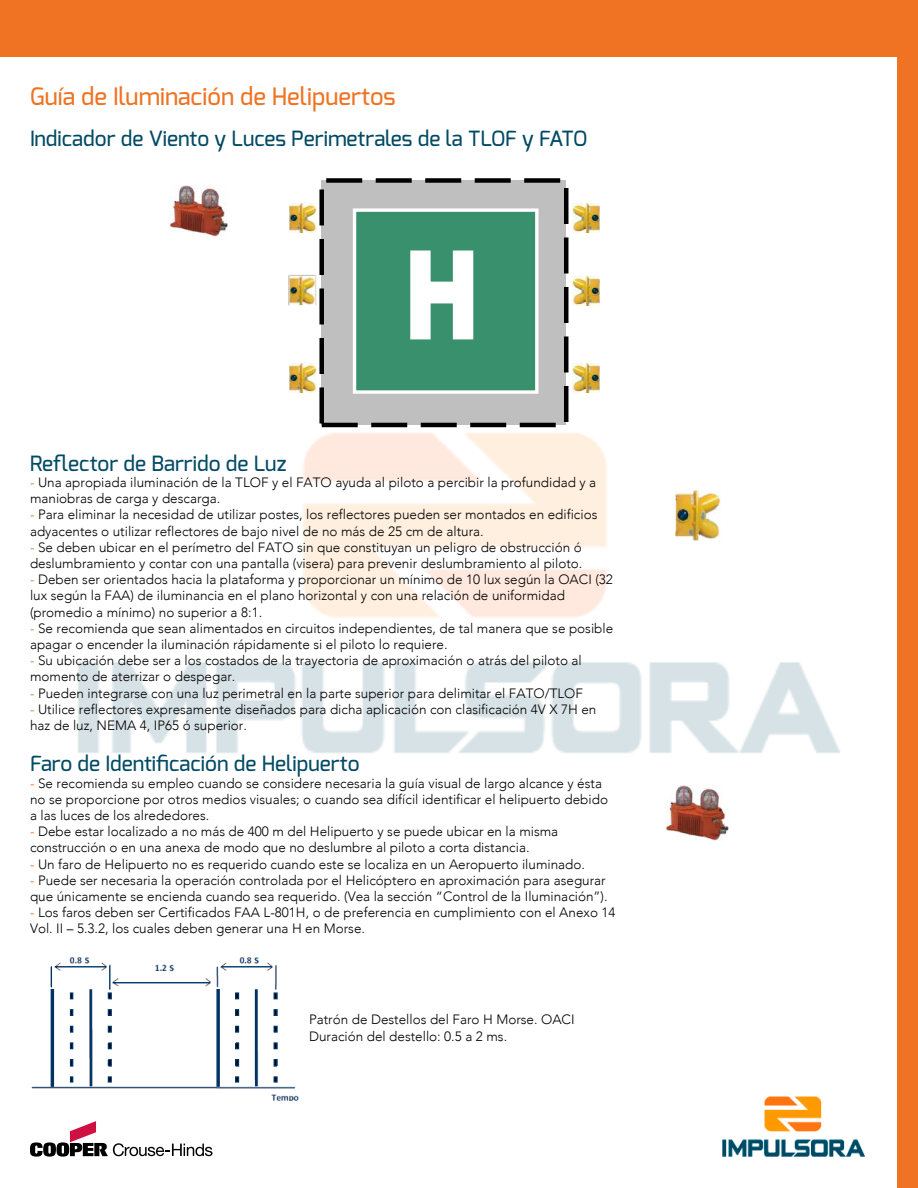
<style>
.page{position:relative;width:918px;height:1188px;background:#fff}
.page>*{position:absolute;margin:0;border:0;box-sizing:border-box;transform-origin:0 0}
.t1{font:500 24px "Exo";color:#ef7323}
.t2{font:500 21px "Exo";color:#024a64}
.t3{font:300 13.5px/16.2px "Avenir";color:#000}
.s1{color:#ef7323}
</style>
<div class="page">
<img style="left:78px;top:414px;width:762px;height:339px">
<div style="left:897px;top:0;width:21px;height:1188px;background:#ef7323"></div>
<div style="left:0;top:0;width:914px;height:57px;background:#ef7323"></div>
<svg style="left:30px;top:1121px;width:183px;height:36px"></svg>
<img style="left:722px;top:1097px;width:143px;height:60px">
<div style="left:322px;top:180px;width:244px;height:245px;background:#bfbfbf"></div>
<div style="left:319px;top:178px;width:249px;height:249px;border:4px dashed #000"></div>
<div style="left:355px;top:210px;width:182px;height:182px;background:#38906c"></div>
<div style="left:353px;top:208px;width:186px;height:186px;border:3px solid #fff"></div>
<svg style="left:410px;top:251px;width:63px;height:88px"></svg>
<img style="left:289px;top:362px;width:28px;height:30px">
<img style="left:289px;top:275px;width:28px;height:30px">
<img style="left:289px;top:202px;width:28px;height:30px">
<img style="left:572px;top:362px;width:28px;height:30px">
<img style="left:572px;top:275px;width:28px;height:30px">
<img style="left:572px;top:202px;width:28px;height:30px">
<img style="left:170px;top:186px;width:58px;height:50px">
<img style="left:675px;top:490px;width:45px;height:50px">
<img style="left:665px;top:786px;width:64px;height:55px">
<img style="left:31px;top:957px;width:268px;height:144px">
<h1 class="t1" style="left:30px;top:81px;width:367px">Guía de Iluminación de Helipuertos</h1>
<h2 class="t2" style="left:30px;top:125px;width:559px">Indicador de Viento y Luces Perimetrales de la TLOF y FATO</h2>
<h2 class="t2" style="left:30px;top:450px;width:258px">Reflector de Barrido de Luz</h2>
<p class="t3" style="left:30px;top:474px;width:568px"><span class="s1">-</span> Una apropiada iluminación de la TLOF y el FATO ayuda al piloto a percibir la profundidad y a maniobras de carga y descarga.</p>
<p class="t3" style="left:30px;top:507px;width:569px"><span class="s1">-</span> Para eliminar la necesidad de utilizar postes, los reflectores pueden ser montados en edificios adyacentes o utilizar reflectores de bajo nivel de no más de 25 cm de altura.</p>
<p class="t3" style="left:30px;top:539px;width:554px"><span class="s1">-</span> Se deben ubicar en el perímetro del FATO sin que constituyan un peligro de obstrucción ó deslumbramiento y contar con una pantalla (visera) para prevenir deslumbramiento al piloto.</p>
<p class="t3" style="left:30px;top:572px;width:584px"><span class="s1">-</span> Deben ser orientados hacia la plataforma y proporcionar un mínimo de 10 lux según la OACI (32 lux según la FAA) de iluminancia en el plano horizontal y con una relación de uniformidad (promedio a mínimo) no superior a 8:1.</p>
<p class="t3" style="left:30px;top:620px;width:585px"><span class="s1">-</span> Se recomienda que sean alimentados en circuitos independientes, de tal manera que se posible apagar o encender la iluminación rápidamente si el piloto lo requiere.</p>
<p class="t3" style="left:30px;top:653px;width:553px"><span class="s1">-</span> Su ubicación debe ser a los costados de la trayectoria de aproximación o atrás del piloto al momento de aterrizar o despegar.</p>
<p class="t3" style="left:30px;top:685px;width:554px"><span class="s1">-</span> Pueden integrarse con una luz perimetral en la parte superior para delimitar el FATO/TLOF</p>
<p class="t3" style="left:30px;top:701px;width:568px"><span class="s1">-</span> Utilice reflectores expresamente diseñados para dicha aplicación con clasificación 4V X 7H en haz de luz, NEMA 4, IP65 ó superior.</p>
<h2 class="t2" style="left:30px;top:750px;width:331px">Faro de Identificación de Helipuerto</h2>
<p class="t3" style="left:30px;top:775px;width:580px"><span class="s1">-</span> Se recomienda su empleo cuando se considere necesaria la guía visual de largo alcance y ésta no se proporcione por otros medios visuales; o cuando sea difícil identificar el helipuerto debido a las luces de los alrededores.</p>
<p class="t3" style="left:30px;top:824px;width:530px"><span class="s1">-</span> Debe estar localizado a no más de 400 m del Helipuerto y se puede ubicar en la misma construcción o en una anexa de modo que no deslumbre al piloto a corta distancia.</p>
<p class="t3" style="left:30px;top:856px;width:557px"><span class="s1">-</span> Un faro de Helipuerto no es requerido cuando este se localiza en un Aeropuerto iluminado.</p>
<p class="t3" style="left:30px;top:872px;width:579px"><span class="s1">-</span> Puede ser necesaria la operación controlada por el Helicóptero en aproximación para asegurar que únicamente se encienda cuando sea requerido. (Vea la sección “Control de la Iluminación”).</p>
<p class="t3" style="left:30px;top:905px;width:587px"><span class="s1">-</span> Los faros deben ser Certificados FAA L-801H, o de preferencia en cumplimiento con el Anexo 14<br>Vol. II – 5.3.2, los cuales deben generar una H en Morse.</p>
<p class="t3" style="left:309px;top:1012px;width:267px">Patrón de Destellos del Faro H Morse. OACI<br>Duración del destello: 0.5 a 2 ms.</p>
</div>
